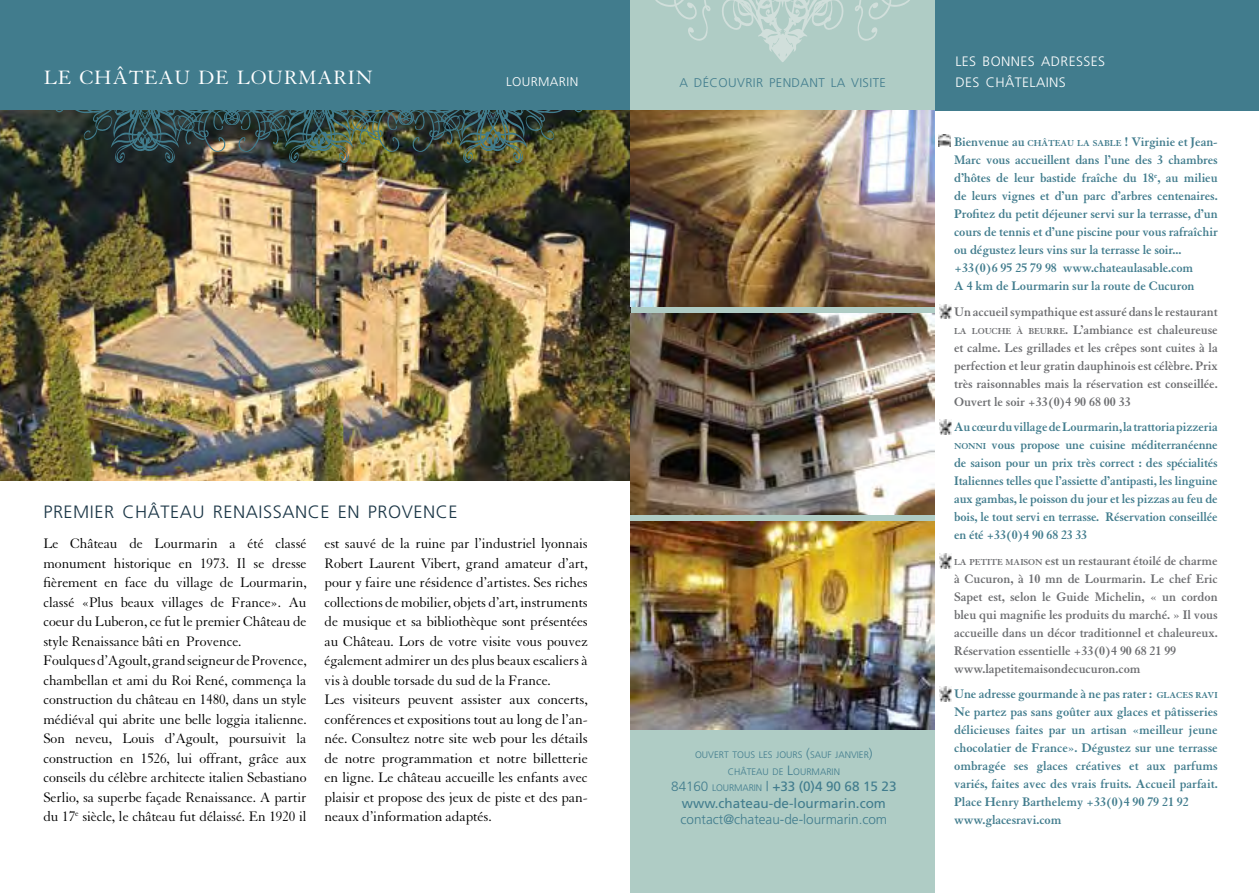
<style>
.page{position:relative;width:1259px;height:893px;background:#fff}
.page>*{position:absolute;margin:0;border:0;box-sizing:border-box;transform-origin:0 0}
.t1{font:21px "Granjon";letter-spacing:.03em;color:#fff}
.t2{font:300 17.85px "Frutiger";letter-spacing:.03em;color:#1c3747}
.t3{font:15px/19.5px "Granjon";letter-spacing:-.005em;color:#000}
.t4{font:300 13.65px "Frutiger";letter-spacing:.03em;color:#fff}
.t5{font:700 13.5px/18px "Granjon";letter-spacing:-.005em;color:#417c8d}
.t6{font:700 13.5px/18px "Granjon";letter-spacing:-.005em;color:#6d6e71;text-align:justify}
.t7{font:13.5px/16.5px "Frutiger";color:#417c8d;text-align:center}
.t8{font:300 13.5px "Frutiger";color:#417c8d}
.t9{font:300 12.6px "Frutiger";letter-spacing:.03em;color:#417c8d}
.t10{font:300 12.6px "Frutiger";letter-spacing:.03em;color:#fff}
.t11{font:300 9.45px/16.5px "Frutiger";color:#417c8d;text-align:center}
.s1{font-size:13.5px}
.s2{font-weight:300}
.s3{font-weight:300;font-size:9.45px}
.s4{font-size:9.45px}
</style>
<div class="page">
<div style="left:0;top:0;width:1259px;height:111px;background:#417c8d"></div>
<div style="left:630px;top:0;width:305px;height:893px;background:#afccc5"></div>
<img style="left:0;top:111px;width:630px;height:370px">
<img style="left:630px;top:111px;width:305px;height:196px">
<img style="left:630px;top:314px;width:305px;height:200px">
<svg style="left:938px;top:135px;width:12px;height:11px"></svg>
<img style="left:631px;top:521px;width:304px;height:208px">
<img style="left:54px;top:110px;width:529px;height:55px">
<svg style="left:655px;top:0;width:255px;height:62px"></svg>
<img style="left:939px;top:304px;width:12px;height:15px">
<img style="left:940px;top:419px;width:11px;height:15px">
<img style="left:940px;top:554px;width:11px;height:14px">
<img style="left:940px;top:687px;width:11px;height:14px">
<p class="t4" style="left:955px;top:53px;width:151px">LES BONNES ADRESSES</p>
<h1 class="t1" style="left:44px;top:66px;width:331px">LE CHÂTEAU DE LOURMARIN</h1>
<p class="t10" style="left:506px;top:74px;width:74px">LOURMARIN</p>
<p class="t4" style="left:955px;top:74px;width:112px">DES CHÂTELAINS</p>
<p class="t9" style="left:679px;top:75px;width:208px">A DÉCOUVRIR PENDANT LA VISITE</p>
<p class="t2" style="left:43px;top:502px;width:415px">PREMIER CHÂTEAU RENAISSANCE EN PROVENCE</p>
<p class="t3" style="left:43px;top:534px;width:265px">Le Château de Lourmarin a été classé monument historique en 1973. Il se dresse fièrement en face du village de Lourmarin, classé «Plus beaux villages de France». Au coeur du Luberon, ce fut le premier Château de style Renaissance bâti en Provence.<br>Foulques d’Agoult, grand seigneur de Provence, chambellan et ami du Roi René, commença la construction du château en 1480, dans un style médiéval qui abrite une belle loggia italienne.<br>Son neveu, Louis d’Agoult, poursuivit la construction en 1526, lui offrant, grâce aux conseils du célèbre architecte italien Sebastiano Serlio, sa superbe façade Renaissance. A partir du 17<sup>e</sup> siècle, le château fut délaissé. En 1920 il</p>
<p class="t3" style="left:324px;top:534px;width:265px">est sauvé de la ruine par l’industriel lyonnais Robert Laurent Vibert, grand amateur d’art, pour y faire une résidence d’artistes. Ses riches collections de mobilier, objets d’art, instruments de musique et sa bibliothèque sont présentées au Château. Lors de votre visite vous pouvez également admirer un des plus beaux escaliers à vis à double torsade du sud de la France.<br>Les visiteurs peuvent assister aux concerts, conférences et expositions tout au long de l’an&shy;née. Consultez notre site web pour les détails de notre programmation et notre billetterie en ligne. Le château accueille les enfants avec plaisir et propose des jeux de piste et des pan&shy;neaux d’information adaptés.</p>
<p class="t11" style="left:695px;top:747px;width:179px">OUVERT TOUS LES JOURS <span class="s1">(</span>SAUF JANVIER<span class="s1">)<br></span>CHÂTEAU DE <span class="s1">L</span>OURMARIN</p>
<p class="t7" style="left:671px;top:778px;width:227px"><span class="s2">84160</span> <span class="s3">LOURMARIN</span> <span class="s2">|</span> +33 (0)4 90 68 15 23 www.chateau-de-lourmarin.com</p>
<p class="t8" style="left:680px;top:812px;width:208px">contact@chateau-de-lourmarin.com</p>
<p class="t5" style="left:954px;top:133px;width:265px">Bienvenue au <span class="s4">CHÂTEAU LA SABLE</span> ! Virginie et Jean-Marc vous accueillent dans l’une des 3 chambres d’hôtes de leur bastide fraîche du 18<sup>e</sup>, au milieu de leurs vignes et d’un parc d’arbres centenaires.<br>Profitez du petit déjeuner servi sur la terrasse, d’un cours de tennis et d’une piscine pour vous rafraîchir ou dégustez leurs vins sur la terrasse le soir... +33(0)6 95 25 79 98 www.chateaulasable.com<br>A 4 km de Lourmarin sur la route de Cucuron</p>
<p class="t6" style="left:954px;top:302px;width:265px">Un accueil sympathique est assuré dans le restaurant <span class="s4">LA LOUCHE À BEURRE</span>. L’ambiance est chaleureuse et calme. Les grillades et les crêpes sont cuites à la perfection et leur gratin dauphinois est célèbre. Prix très raisonnables mais la réservation est conseillée.<br>Ouvert le soir +33(0)4 90 68 00 33</p>
<p class="t5" style="left:954px;top:418px;width:265px;text-align:justify">Au cœur du village de Lourmarin, la trattoria pizzeria <span class="s4">NONNI</span> vous propose une cuisine méditerranéenne de saison pour un prix très correct : des spécialités Italiennes telles que l’assiette d’antipasti, les linguine aux gambas, le poisson du jour et les pizzas au feu de bois, le tout servi en terrasse. Réservation conseillée en été +33(0)4 90 68 23 33</p>
<p class="t6" style="left:954px;top:551px;width:265px;text-align:left"><span class="s4">LA PETITE MAISON</span> est un restaurant étoilé de charme à Cucuron, à 10 mn de Lourmarin. Le chef Eric Sapet est, selon le Guide Michelin, « un cordon bleu qui magnifie les produits du marché. » Il vous accueille dans un décor traditionnel et chaleureux.<br>Réservation essentielle +33(0)4 90 68 21 99 www.lapetitemaisondecucuron.com</p>
<p class="t5" style="left:954px;top:685px;width:265px">Une adresse gourmande à ne pas rater : <span class="s4">GLACES RAVI </span>Ne partez pas sans goûter aux glaces et pâtisseries délicieuses faites par un artisan «meilleur jeune chocolatier de France». Dégustez sur une terrasse ombragée ses glaces créatives et aux parfums variés, faites avec des vrais fruits. Accueil parfait.<br>Place Henry Barthelemy +33(0)4 90 79 21 92 www.glacesravi.com</p>
</div>
